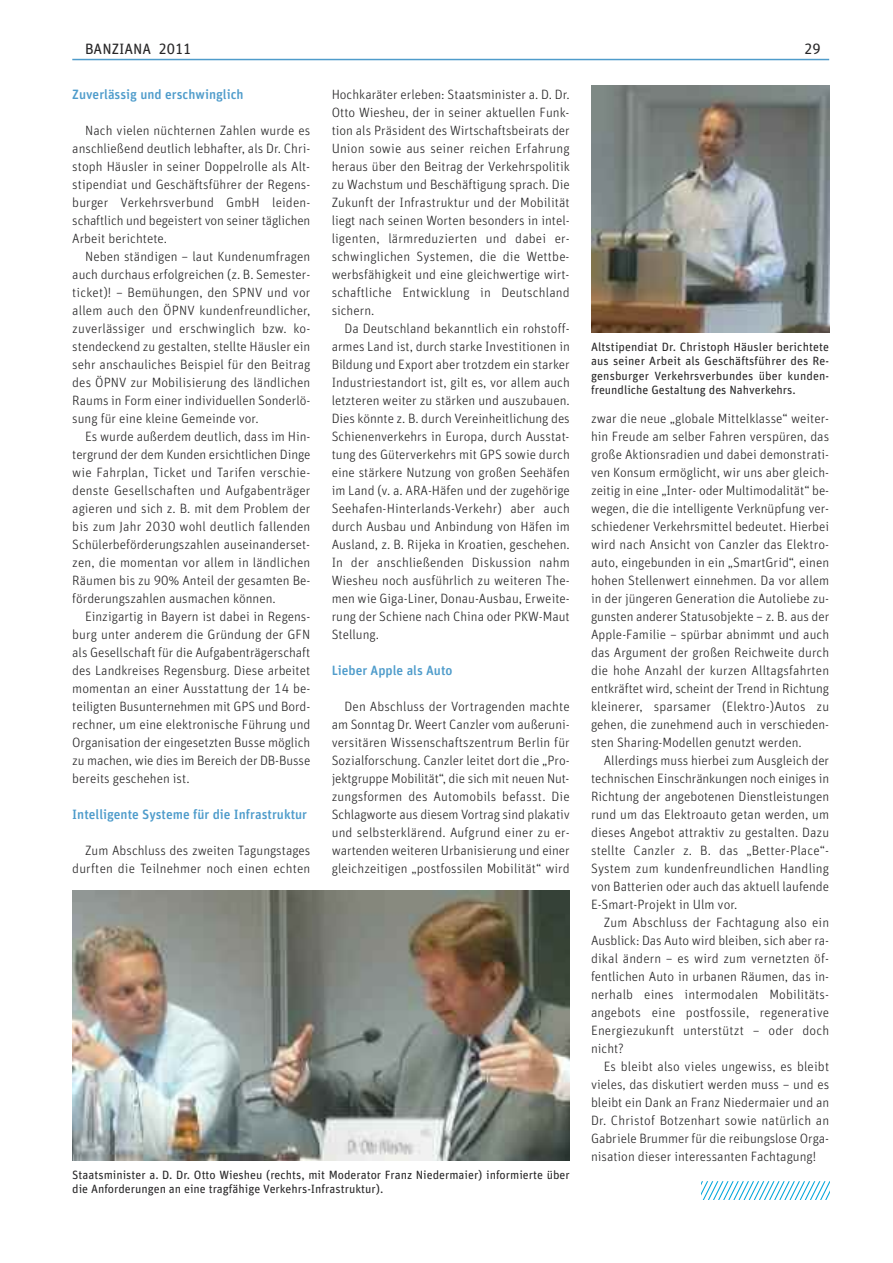
<style>
.page{position:relative;width:893px;height:1263px;background:#fff}
.page>*{position:absolute;margin:0;border:0;box-sizing:border-box;transform-origin:0 0}
.t1{font:15px "Unit Rounded Offc";color:#272627}
.t2{font:300 13.5px/18px "Unit Rounded Offc";color:#272627;text-align:justify}
.t3{font:500 13.5px "Unit Rounded Offc";color:#4f9ccb}
.t4{font:12px/14.4px "Unit Rounded Offc";color:#272627;text-align:justify}
</style>
<div class="page">
<hr style="left:72px;top:59px;width:757px;height:1px;background:#4f9ccb">
<img style="left:591px;top:85px;width:238px;height:248px">
<svg style="left:702px;top:1181px;width:127px;height:18px"></svg>
<img style="left:72px;top:891px;width:498px;height:270px">
<p class="t1" style="left:85px;top:40px;width:108px">BANZIANA 2011</p>
<p class="t1" style="left:804px;top:40px;width:18px">29</p>
<p class="t3" style="left:72px;top:86px;width:173px">Zuverlässig und erschwinglich</p>
<p class="t2" style="left:72px;top:121px;width:240px;text-indent:13px">Nach vielen nüchternen Zahlen wurde es anschließend deutlich lebhafter, als Dr. Chri&shy;stoph Häusler in seiner Doppelrolle als Alt&shy;stipendiat und Geschäftsführer der Regens&shy;burger Verkehrsverbund GmbH leiden&shy;schaftlich und begeistert von seiner täglichen Arbeit berichtete.</p>
<p class="t2" style="left:72px;top:247px;width:240px;text-indent:13px">Neben ständigen – laut Kundenumfragen auch durchaus erfolgreichen (z. B. Semester&shy;ticket)! – Bemühungen, den SPNV und vor allem auch den ÖPNV kundenfreundlicher, zuverlässiger und erschwinglich bzw. ko&shy;stendeckend zu gestalten, stellte Häusler ein sehr anschauliches Beispiel für den Beitrag des ÖPNV zur Mobilisierung des ländlichen Raums in Form einer individuellen Sonderlö&shy;sung für eine kleine Gemeinde vor.</p>
<p class="t2" style="left:72px;top:427px;width:240px;text-indent:13px">Es wurde außerdem deutlich, dass im Hin&shy;tergrund der dem Kunden ersichtlichen Dinge wie Fahrplan, Ticket und Tarifen verschie&shy;denste Gesellschaften und Aufgabenträger agieren und sich z. B. mit dem Problem der bis zum Jahr 2030 wohl deutlich fallenden Schülerbeförderungszahlen auseinanderset&shy;zen, die momentan vor allem in ländlichen Räumen bis zu 90% Anteil der gesamten Be&shy;förderungszahlen ausmachen können.</p>
<p class="t2" style="left:72px;top:607px;width:240px;text-indent:13px">Einzigartig in Bayern ist dabei in Regens&shy;burg unter anderem die Gründung der GFN als Gesellschaft für die Aufgabenträgerschaft des Landkreises Regensburg. Diese arbeitet momentan an einer Ausstattung der 14 be&shy;teiligten Busunternehmen mit GPS und Bord&shy;rechner, um eine elektronische Führung und Organisation der eingesetzten Busse möglich zu machen, wie dies im Bereich der DB-Busse bereits geschehen ist.</p>
<p class="t3" style="left:72px;top:806px;width:236px">Intelligente Systeme für die Infrastruktur</p>
<p class="t2" style="left:72px;top:841px;width:240px;text-align:right">Zum Abschluss des zweiten Tagungstages durften die Teilnehmer noch einen echten</p>
<p class="t2" style="left:332px;top:85px;width:240px">Hochkaräter erleben: Staatsminister a. D. Dr.<br>Otto Wiesheu, der in seiner aktuellen Funk&shy;tion als Präsident des Wirtschaftsbeirats der Union sowie aus seiner reichen Erfahrung heraus über den Beitrag der Verkehrspolitik zu Wachstum und Beschäftigung sprach. Die Zukunft der Infrastruktur und der Mobilität liegt nach seinen Worten besonders in intel&shy;ligenten, lärmreduzierten und dabei er&shy;schwinglichen Systemen, die die Wettbe&shy;werbsfähigkeit und eine gleichwertige wirt&shy;schaftliche Entwicklung in Deutschland sichern.</p>
<p class="t2" style="left:332px;top:319px;width:240px;text-indent:13px">Da Deutschland bekanntlich ein rohstoff&shy;armes Land ist, durch starke Investitionen in Bildung und Export aber trotzdem ein starker Industriestandort ist, gilt es, vor allem auch letzteren weiter zu stärken und auszubauen.<br>Dies könnte z. B. durch Vereinheitlichung des Schienenverkehrs in Europa, durch Ausstat&shy;tung des Güterverkehrs mit GPS sowie durch eine stärkere Nutzung von großen Seehäfen im Land (v. a. ARA-Häfen und der zugehörige Seehafen-Hinterlands-Verkehr) aber auch durch Ausbau und Anbindung von Häfen im Ausland, z. B. Rijeka in Kroatien, geschehen.<br>In der anschließenden Diskussion nahm Wiesheu noch ausführlich zu weiteren The&shy;men wie Giga-Liner, Donau-Ausbau, Erweite&shy;rung der Schiene nach China oder PKW-Maut Stellung.</p>
<p class="t3" style="left:332px;top:662px;width:122px">Lieber Apple als Auto</p>
<p class="t2" style="left:332px;top:697px;width:240px;text-indent:13px">Den Abschluss der Vortragenden machte am Sonntag Dr. Weert Canzler vom außeruni&shy;versitären Wissenschaftszentrum Berlin für Sozialforschung. Canzler leitet dort die „Pro&shy;jektgruppe Mobilität“, die sich mit neuen Nut&shy;zungsformen des Automobils befasst. Die Schlagworte aus diesem Vortrag sind plakativ und selbsterklärend. Aufgrund einer zu er&shy;wartenden weiteren Urbanisierung und einer gleichzeitigen „postfossilen Mobilität“ wird</p>
<p class="t4" style="left:591px;top:339px;width:240px">Altstipendiat Dr. Christoph Häusler berichtete aus seiner Arbeit als Geschäftsführer des Re&shy;gensburger Verkehrsverbundes über kunden&shy;freundliche Gestaltung des Nahverkehrs.</p>
<p class="t2" style="left:591px;top:409px;width:240px">zwar die neue „globale Mittelklasse“ weiter&shy;hin Freude am selber Fahren verspüren, das große Aktionsradien und dabei demonstrati&shy;ven Konsum ermöglicht, wir uns aber gleich&shy;zeitig in eine „Inter- oder Multimodalität“ be&shy;wegen, die die intelligente Verknüpfung ver&shy;schiedener Verkehrsmittel bedeutet. Hierbei wird nach Ansicht von Canzler das Elektro&shy;auto, eingebunden in ein „SmartGrid“, einen hohen Stellenwert einnehmen. Da vor allem in der jüngeren Generation die Autoliebe zu&shy;gunsten anderer Statusobjekte – z. B. aus der Apple-Familie – spürbar abnimmt und auch das Argument der großen Reichweite durch die hohe Anzahl der kurzen Alltagsfahrten entkräftet wird, scheint der Trend in Richtung kleinerer, sparsamer (Elektro-)Autos zu gehen, die zunehmend auch in verschieden&shy;sten Sharing-Modellen genutzt werden.</p>
<p class="t2" style="left:591px;top:751px;width:240px;text-indent:13px">Allerdings muss hierbei zum Ausgleich der technischen Einschränkungen noch einiges in Richtung der angebotenen Dienstleistungen rund um das Elektroauto getan werden, um dieses Angebot attraktiv zu gestalten. Dazu stellte Canzler z. B. das „Better-Place“- System zum kundenfreundlichen Handling von Batterien oder auch das aktuell laufende E-Smart-Projekt in Ulm vor.</p>
<p class="t2" style="left:591px;top:913px;width:240px;text-indent:13px">Zum Abschluss der Fachtagung also ein Ausblick: Das Auto wird bleiben, sich aber ra&shy;dikal ändern – es wird zum vernetzten öf&shy;fentlichen Auto in urbanen Räumen, das in&shy;nerhalb eines intermodalen Mobilitäts&shy;angebots eine postfossile, regenerative Energiezukunft unterstützt – oder doch nicht?</p>
<p class="t2" style="left:591px;top:1057px;width:240px;text-indent:13px">Es bleibt also vieles ungewiss, es bleibt vieles, das diskutiert werden muss – und es bleibt ein Dank an Franz Niedermaier und an Dr. Christof Botzenhart sowie natürlich an Gabriele Brummer für die reibungslose Orga&shy;nisation dieser interessanten Fachtagung!</p>
<p class="t4" style="left:72px;top:1167px;width:499px">Staatsminister a. D. Dr. Otto Wiesheu (rechts, mit Moderator Franz Niedermaier) informierte über die Anforderungen an eine tragfähige Verkehrs-Infrastruktur).</p>
</div>
